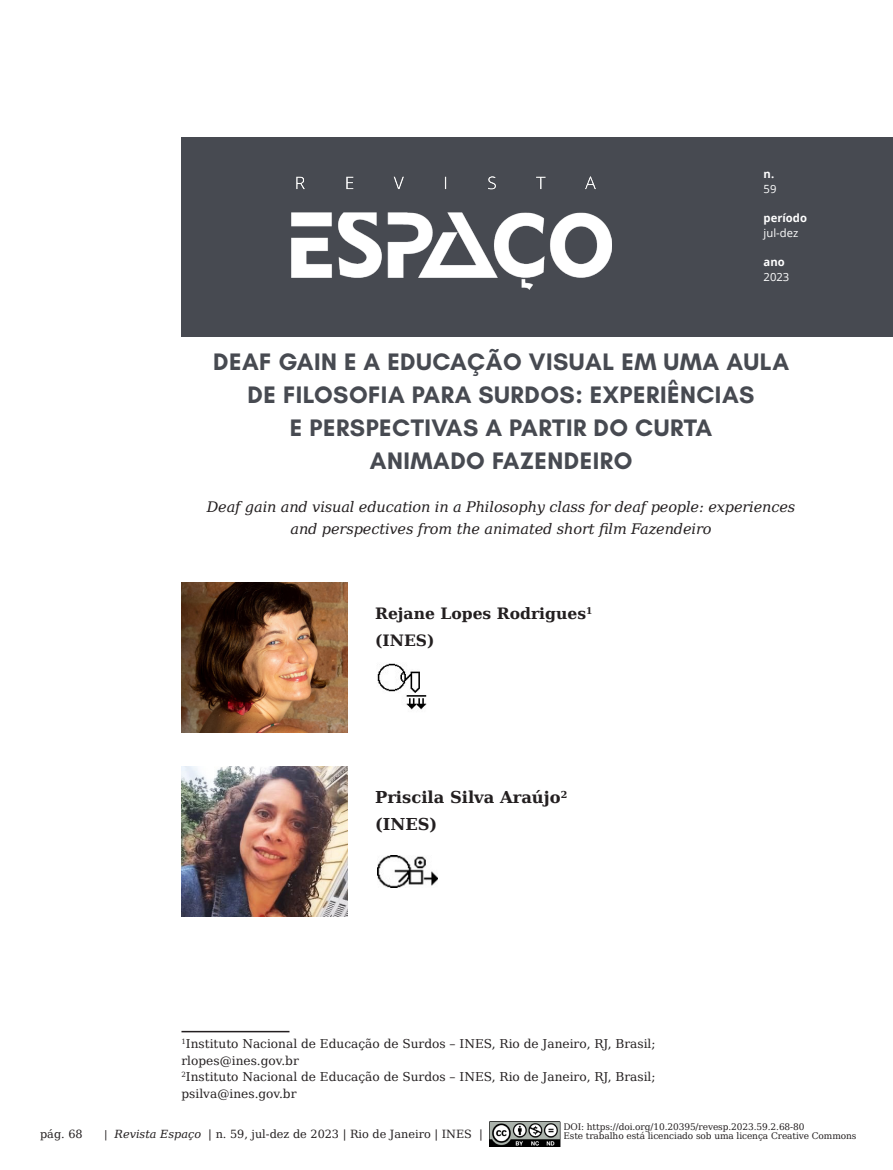
<style>
.page{position:relative;width:893px;height:1170px;background:#fff}
.page>*{position:absolute;margin:0;border:0;box-sizing:border-box;transform-origin:0 0}
.Titulo_abertura_materia{font:700 24.3px "Glacial Indifference";letter-spacing:.02em;color:#474a51}
.Autor_bold{font:700 16.35px/26.8px "DejaVu Serif";color:#231f20}
.Nome_do_Escrito{font:700 15.6px/26.8px "DejaVu Serif";color:#231f20}
.Titulo_abertura_materia-2{font:italic 14.55px "DejaVu Serif";letter-spacing:-.01em;color:#231f20}
.Footnote{font:12.15px/16.5px "DejaVu Serif";color:#231f20}
.t1{font:11.25px "DejaVu Serif";color:#231f20}
.t2{font:11.25px "Open Sans";color:#fff}
.t3{font:700 11.25px "Open Sans";color:#fff}
.t4{font:9px "DejaVu Serif";letter-spacing:-.01em;color:#231f20}
.s1{font-style:italic;font-size:10.35px}
.s2{font-style:italic}
</style>
<div class="page">
<img style="left:377px;top:855px;width:60px;height:32px">
<img style="left:377px;top:663px;width:50px;height:47px">
<img style="left:182px;top:582px;width:165px;height:150px">
<img style="left:181px;top:766px;width:166px;height:150px">
<div style="left:181px;top:137px;width:712px;height:199px;background:#474a51"></div>
<img style="left:291px;top:177px;width:320px;height:112px">
<img style="left:489px;top:1121px;width:72px;height:25px">
<hr style="left:181px;top:1030px;width:108px;height:2px;background:#231f20">
<p class="t3" style="left:764px;top:166px;width:12px">n.</p>
<p class="t2" style="left:764px;top:181px;width:14px">59</p>
<p class="t3" style="left:764px;top:210px;width:45px">período</p>
<p class="t2" style="left:764px;top:225px;width:36px">jul-dez</p>
<p class="t3" style="left:764px;top:254px;width:23px">ano</p>
<p class="t2" style="left:764px;top:269px;width:27px">2023</p>
<p class="Titulo_abertura_materia" style="left:213px;top:347px;width:577px">DEAF GAIN E A EDUCAÇÃO VISUAL EM UMA AULA</p>
<p class="Titulo_abertura_materia" style="left:248px;top:380px;width:508px">DE FILOSOFIA PARA SURDOS: EXPERIÊNCIAS</p>
<p class="Titulo_abertura_materia" style="left:290px;top:412px;width:424px">E PERSPECTIVAS A PARTIR DO CURTA</p>
<p class="Titulo_abertura_materia" style="left:370px;top:445px;width:264px">ANIMADO FAZENDEIRO</p>
<p class="Titulo_abertura_materia-2" style="left:207px;top:496px;width:590px">Deaf gain and visual education in a Philosophy class for deaf people: experiences</p>
<p class="Titulo_abertura_materia-2" style="left:291px;top:517px;width:423px">and perspectives from the animated short film Fazendeiro</p>
<p class="Nome_do_Escrito" style="left:375px;top:600px;width:219px">Rejane Lopes Rodrigues<sup>1 </sup>(INES)</p>
<p class="Autor_bold" style="left:375px;top:783px;width:194px">Priscila Silva Araújo<sup>2 </sup>(INES)</p>
<p class="Footnote" style="left:181px;top:1035px;width:476px"><sup>1</sup>Instituto Nacional de Educação de Surdos – INES, Rio de Janeiro, RJ, Brasil; rlopes@ines.gov.br</p>
<p class="Footnote" style="left:181px;top:1068px;width:476px"><sup>2</sup>Instituto Nacional de Educação de Surdos – INES, Rio de Janeiro, RJ, Brasil;</p>
<p class="Footnote" style="left:181px;top:1084px;width:117px">psilva@ines.gov.br</p>
<p class="t1" style="left:40px;top:1125px;width:44px">pág. 68</p>
<p class="t1" style="left:104px;top:1125px;width:380px"><span class="s1">|</span> <span class="s2">Revista Espaço</span> | n. 59, jul-dez de 2023 | Rio de Janeiro | INES |</p>
<p class="t4" style="left:563px;top:1119px;width:243px">DOI: https://doi.org/10.20395/revesp.2023.59.2.68-80</p>
<p class="t4" style="left:563px;top:1128px;width:295px">Este trabalho está licenciado sob uma licença Creative Commons</p>
</div>
